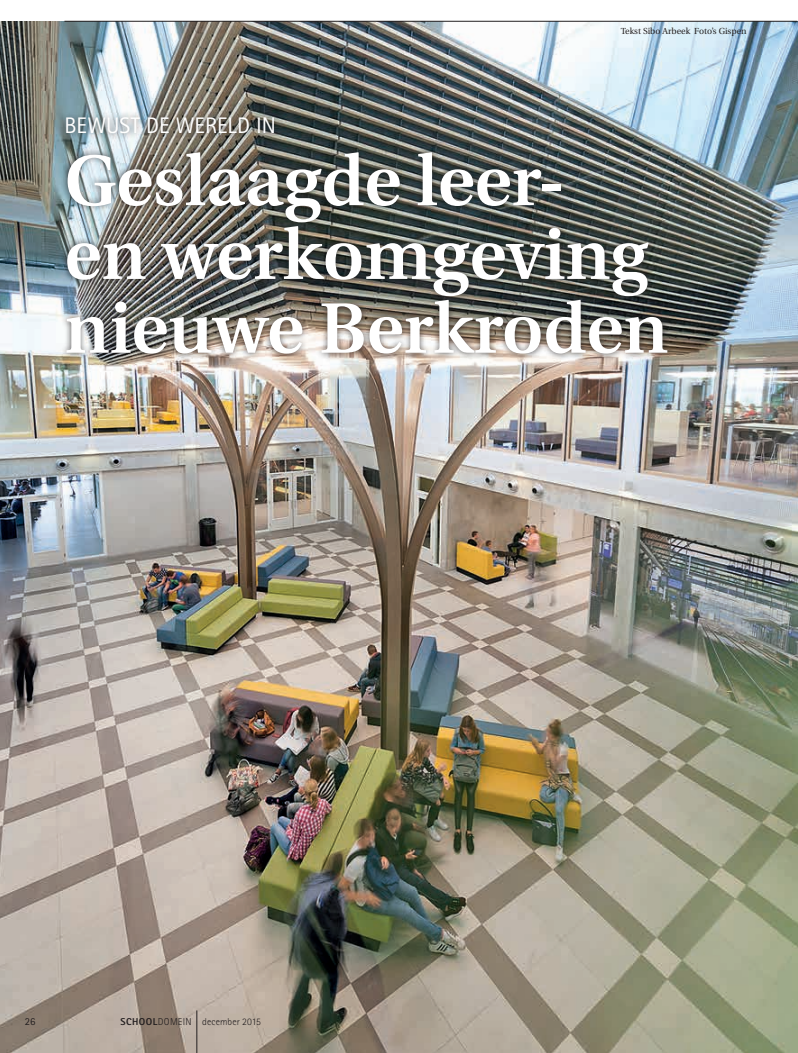
<style>
.page{position:relative;width:798px;height:1053px;background:#fff}
.page>*{position:absolute;margin:0;border:0;box-sizing:border-box;transform-origin:0 0}
.t1{font:600 71.25px/73.8px "Utopia";color:#fff}
.t2{font:22.5px "Rotis Sans Serif";color:#fff}
.t3{font:10.62px "Rotis Sans Serif";color:#231f20}
.t4{font:300 10px "Rotis Sans Serif";letter-spacing:.02em;color:#231f20}
.t5{font:8.75px "Utopia";color:#231f20}
.s1{font-weight:800}
</style>
<div class="page">
<img style="left:0;top:21px;width:797px;height:1031px">
<hr style="left:64px;top:21px;width:733px;height:1px;background:#231f20">
<div style="left:60px;top:146px;width:613px;height:214px;background:#231f20;opacity:.75"></div>
<div style="left:59px;top:111px;width:222px;height:30px;background:#231f20;opacity:.75"></div>
<hr style="left:196px;top:1010px;width:1px;height:42px;background:#231f20">
<p class="t2" style="left:64px;top:112px;width:213px">BEWUST DE WERELD IN</p>
<p class="t5" style="left:620px;top:26px;width:127px">Tekst Sibo Arbeek Foto’s Gispen</p>
<p class="t1" style="left:64px;top:145px;width:605px">Geslaagde leer-<br>en werkomgeving nieuwe Berkroden</p>
<p class="t3" style="left:25px;top:1014px;width:12px">26</p>
<p class="t4" style="left:120px;top:1015px;width:142px"><span class="s1">SCHOOL</span>DOMEIN december 2015</p>
</div>
